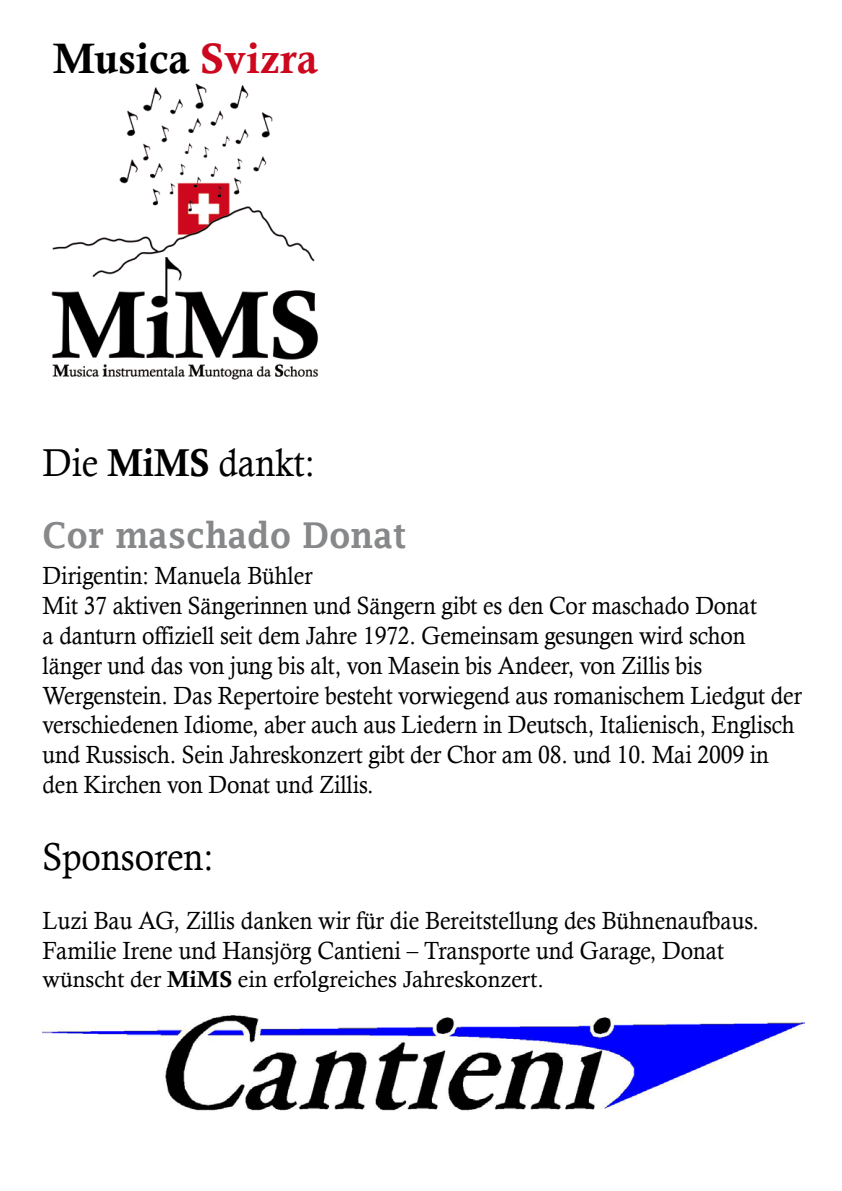
<style>
.page{position:relative;width:842px;height:1191px;background:#fff}
.page>*{position:absolute;margin:0;border:0;box-sizing:border-box;transform-origin:0 0}
.t1{font:42.6px "Calis MT Bol";color:#000}
.t2{font:38.9px "Calisto";color:#000;scale:.93 1}
.t3{font:600 35.6px "Lucida Fax";color:#87888a;scale:.93 1}
.t4{font:24.8px/29.8px "Calisto";letter-spacing:-.005em;color:#000;scale:.93 1}
.t5{font:23px "Calisto";color:#000}
.s1{color:#cd071e}
.s2{font-family:"Calis MT Bol"}
</style>
<div class="page">
<img style="left:51px;top:83px;width:268px;height:297px">
<img style="left:43px;top:1015px;width:762px;height:96px">
<h1 class="t1" style="left:53px;top:34px;width:266px">Musica <span class="s1">Svizra</span></h1>
<h2 class="t2" style="left:43px;top:440px;width:294px">Die <span class="s2">MiMS</span> dankt:</h2>
<h3 class="t3" style="left:43px;top:515px;width:393px">Cor maschado Donat</h3>
<p class="t4" style="left:43px;top:560px;width:818px">Dirigentin: Manuela Bühler<br>Mit 37 aktiven Sängerinnen und Sängern gibt es den Cor maschado Donat<br>a danturn offiziell seit dem Jahre 1972. Gemeinsam gesungen wird schon länger und das von jung bis alt, von Masein bis Andeer, von Zillis bis Wergenstein. Das Repertoire besteht vorwiegend aus romanischem Liedgut der verschiedenen Idiome, aber auch aus Liedern in Deutsch, Italienisch, Englisch und Russisch. Sein Jahreskonzert gibt der Chor am 08. und 10. Mai 2009 in den Kirchen von Donat und Zillis.</p>
<h2 class="t2" style="left:43px;top:833px;width:185px">Sponsoren:</h2>
<p class="t4" style="left:43px;top:905px;width:772px">Luzi Bau AG, Zillis danken wir für die Bereitstellung des Bühnenaufbaus.<br>Familie Irene und Hansjörg Cantieni – Transporte und Garage, Donat</p>
<p class="t5" style="left:43px;top:965px;width:503px">wünscht der <span class="s2">MiMS</span> ein erfolgreiches Jahreskonzert.</p>
</div>
